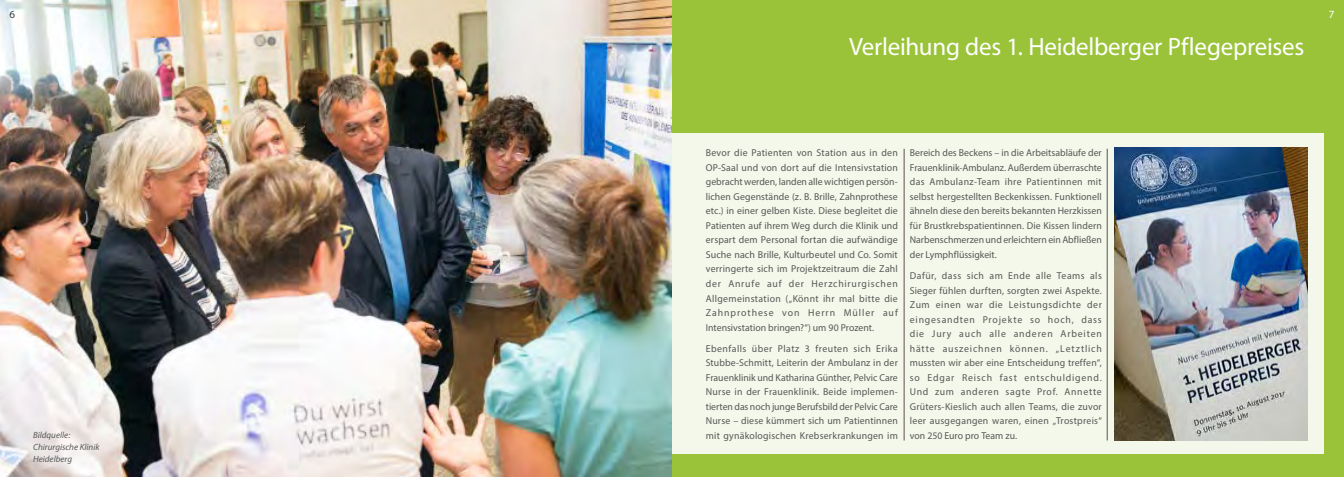
<style>
.page{position:relative;width:1344px;height:477px;background:#fff}
.page>*{position:absolute;margin:0;border:0;box-sizing:border-box;transform-origin:0 0}
.t1{font:25px "Myriad Pro";letter-spacing:-.01em;color:#fff}
.t2{font:11px "Myriad Pro";color:#fff}
.t3{font:11px "Myriad Pro";color:#3c3c3b}
.t4{font:10px/14.5px "Myriad Pro";letter-spacing:.01em;color:#575756;text-align:justify}
.t5{font:italic 9px/12px "Myriad Pro";color:#575756}
</style>
<div class="page">
<div style="left:0;top:0;width:1344px;height:476px;background:#9ac33a"></div>
<div style="left:672px;top:133px;width:651px;height:321px;background:#f4f8ea"></div>
<img style="left:0;top:0;width:671px;height:476px">
<hr style="left:1107px;top:149px;width:1px;height:291px;background:#5d514d">
<hr style="left:904px;top:149px;width:1px;height:291px;background:#5d514d">
<img style="left:1114px;top:148px;width:194px;height:292px">
<p class="t3" style="left:9px;top:7px;width:7px">6</p>
<p class="t5" style="left:33px;top:428px;width:68px">Bildquelle:<br>Chirurgische Klinik<br>Heidelberg</p>
<h1 class="t1" style="left:849px;top:31px;width:456px">Verleihung des 1. Heidelberger Pflegepreises</h1>
<p class="t2" style="left:1329px;top:7px;width:7px">7</p>
<p class="t4" style="left:706px;top:145px;width:194px">Bevor die Patienten von Station aus in den OP-Saal und von dort auf die Intensivstation gebracht werden, landen alle wichtigen persön&shy;lichen Gegenstände (z. B. Brille, Zahnprothese etc.) in einer gelben Kiste. Diese begleitet die Patienten auf ihrem Weg durch die Klinik und erspart dem Personal fortan die aufwändige Suche nach Brille, Kulturbeutel und Co. Somit verringerte sich im Projektzeitraum die Zahl der Anrufe auf der Herzchirurgischen Allgemeinstation („Könnt ihr mal bitte die Zahnprothese von Herrn Müller auf Intensivstation bringen?“) um 90 Prozent.</p>
<p class="t4" style="left:706px;top:340px;width:193px">Ebenfalls über Platz 3 freuten sich Erika Stubbe-Schmitt, Leiterin der Ambulanz in der Frauenklinik und Katharina Günther, Pelvic Care Nurse in der Frauenklinik. Beide implemen&shy;tierten das noch junge Berufsbild der Pelvic Care Nurse – diese kümmert sich um Patientinnen mit gynäkologischen Krebserkrankungen im</p>
<p class="t4" style="left:910px;top:145px;width:193px">Bereich des Beckens – in die Arbeitsabläufe der Frauenklinik-Ambulanz. Außerdem überraschte das Ambulanz-Team ihre Patientinnen mit selbst hergestellten Beckenkissen. Funktionell ähneln diese den bereits bekannten Herzkissen für Brustkrebspatientinnen. Die Kissen lindern Narbenschmerzen und erleichtern ein Abfließen der Lymphflüssigkeit.</p>
<p class="t4" style="left:910px;top:268px;width:193px">Dafür, dass sich am Ende alle Teams als Sieger fühlen durften, sorgten zwei Aspekte.<br>Zum einen war die Leistungsdichte der eingesandten Projekte so hoch, dass die Jury auch alle anderen Arbeiten hätte auszeichnen können. „Letztlich mussten wir aber eine Entscheidung treffen“, so Edgar Reisch fast entschuldigend.<br>Und zum anderen sagte Prof. Annette Grüters-Kieslich auch allen Teams, die zuvor leer ausgegangen waren, einen „Trostpreis“ von 250 Euro pro Team zu.</p>
</div>
